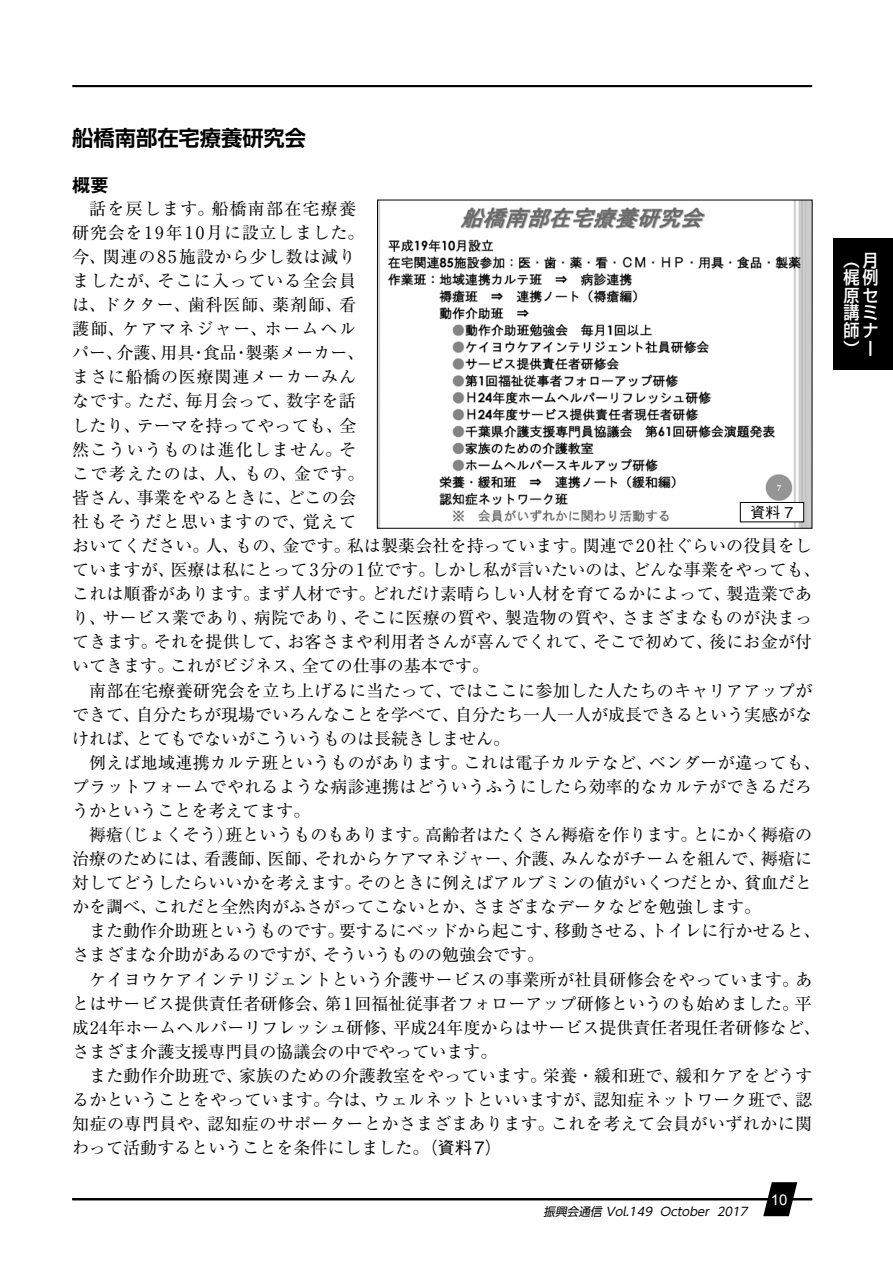
<style>
.page{position:relative;width:893px;height:1263px;background:#fff}
.page>*{position:absolute;margin:0;border:0;box-sizing:border-box;transform-origin:0 0}
.t1{font:700 21.3px "Shin Go Pro De";color:#000}
.t2{font:700 18px "Gothic MB101 Pro De";color:#000}
.t3{font:500 17.55px/17.5px "Shin Go Pro";color:#fff;text-align:justify;scale:.92 1}
.t4{font:16.95px/24.2px "Ryumin Pro";letter-spacing:.01em;color:#000}
.t5{font:500 14.85px "Gothic BBB Pro";color:#000}
.t6{font:14.85px "Arial";color:#fff}
.t7{font:italic 11.7px "UD Shin Go Pro";color:#000}
.s1{font-family:"Gothic BBB Pro";font-weight:500}
</style>
<div class="page">
<hr style="left:72px;top:85px;width:740px;height:2px;background:#000">
<hr style="left:72px;top:1198px;width:740px;height:2px;background:#000">
<svg style="left:763px;top:1182px;width:34px;height:34px"></svg>
<img style="left:379px;top:202px;width:431px;height:324px">
<div style="left:740px;top:502px;width:64px;height:20px;background:#fff"></div>
<div style="left:740px;top:502px;width:64px;height:20px;border:1px solid #000"></div>
<div style="left:833px;top:238px;width:60px;height:132px;background:#000"></div>
<p class="t1" style="left:72px;top:121px;width:235px">船橋南部在宅療養研究会</p>
<p class="t2" style="left:72px;top:170px;width:38px">概要</p>
<p class="t4" style="left:72px;top:195px;width:750px;text-indent:17px">話を戻します。船橋南部在宅療養<br>研究会を19年10月に設立しました。<br>今、関連の85施設から少し数は減り<br>ましたが、そこに入っている全会員<br>は、ドクター、歯科医師、薬剤師、看<br>護師、ケアマネジャー、ホームヘル<br>パー、介護、用具・食品・製薬メーカー、<br>まさに船橋の医療関連メーカーみん<br>なです。ただ、毎月会って、数字を話<br>したり、テーマを持ってやっても、全<br>然こういうものは進化しません。そ<br>こで考えたのは、人、もの、金です。<br>皆さん、事業をやるときに、どこの会<br>社もそうだと思いますので、覚えて<br>おいてください。人、もの、金です。私は製薬会社を持っています。関連で20社ぐらいの役員をしていますが、医療は私にとって3分の1位です。しかし私が言いたいのは、どんな事業をやっても、これは順番があります。まず人材です。どれだけ素晴らしい人材を育てるかによって、製造業であり、サービス業であり、病院であり、そこに医療の質や、製造物の質や、さまざまなものが決まってきます。それを提供して、お客さまや利用者さんが喜んでくれて、そこで初めて、後にお金が付いてきます。これがビジネス、全ての仕事の基本です。</p>
<p class="t4" style="left:72px;top:677px;width:742px;text-align:justify;text-indent:17px">南部在宅療養研究会を立ち上げるに当たって、ではここに参加した人たちのキャリアアップができて、自分たちが現場でいろんなことを学べて、自分たち一人一人が成長できるという実感がなければ、とてもでないがこういうものは長続きしません。</p>
<p class="t4" style="left:72px;top:749px;width:750px;text-indent:17px">例えば地域連携カルテ班というものがあります。これは電子カルテなど、ベンダーが違っても、プラットフォームでやれるような病診連携はどういうふうにしたら効率的なカルテができるだろうかということを考えてます。</p>
<p class="t4" style="left:72px;top:821px;width:741px;text-align:justify;text-indent:17px">褥瘡（じょくそう）班というものもあります。高齢者はたくさん褥瘡を作ります。とにかく褥瘡の治療のためには、看護師、医師、それからケアマネジャー、介護、みんながチームを組んで、褥瘡に対してどうしたらいいかを考えます。そのときに例えばアルブミンの値がいくつだとか、貧血だとかを調べ、これだと全然肉がふさがってこないとか、さまざまなデータなどを勉強します。</p>
<p class="t4" style="left:72px;top:918px;width:750px;text-indent:17px">また動作介助班というものです。要するにベッドから起こす、移動させる、トイレに行かせると、さまざまな介助があるのですが、そういうものの勉強会です。</p>
<p class="t4" style="left:72px;top:966px;width:750px;text-indent:17px">ケイヨウケアインテリジェントという介護サービスの事業所が社員研修会をやっています。あとはサービス提供責任者研修会、第1回福祉従事者フォローアップ研修というのも始めました。平成24年ホームヘルパーリフレッシュ研修、平成24年度からはサービス提供責任者現任者研修など、さまざま介護支援専門員の協議会の中でやっています。</p>
<p class="t4" style="left:72px;top:1062px;width:742px;text-align:justify;text-indent:17px">また動作介助班で、家族のための介護教室をやっています。栄養・緩和班で、緩和ケアをどうするかということをやっています。今は、ウェルネットといいますが、認知症ネットワーク班で、認知症の専門員や、認知症のサポーターとかさまざまあります。これを考えて会員がいずれかに関わって活動するということを条件にしました。<span class="s1">（資料7）</span></p>
<p class="t5" style="left:751px;top:500px;width:44px">資料 7</p>
<p class="t7" style="left:543px;top:1202px;width:209px">振興会通信 Vol.149 October 2017</p>
<p class="t6" style="left:771px;top:1189px;width:18px">10</p>
<p class="t3" style="left:843px;top:249px;width:39px">（月梶例原セ講ミ師ナ）ー</p>
</div>
